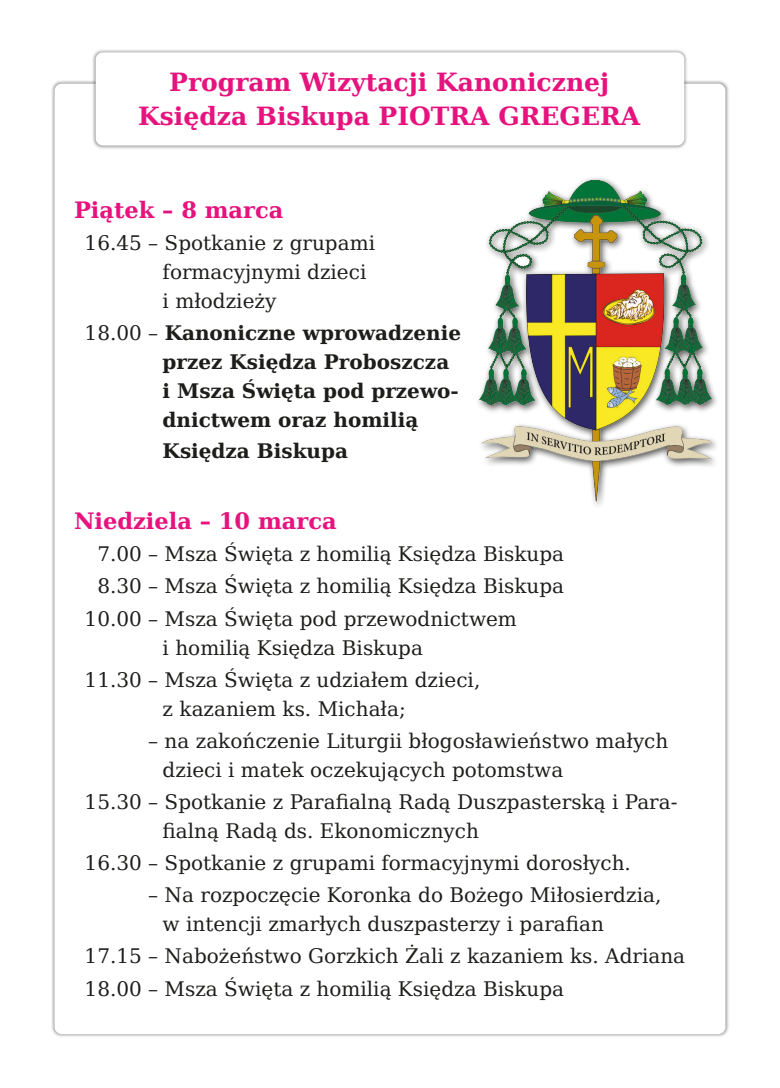
<style>
.page{position:relative;width:780px;height:1088px;background:#fff}
.page>*{position:absolute;margin:0;border:0;box-sizing:border-box;transform-origin:0 0}
.Tytuł-zwykły{font:700 25px "DejaVu Serif";color:#e6137e}
.intencje__dni_zw{font:700 22.5px "DejaVu Serif";color:#e6137e}
.intencje__dni_zw-2{font:20px/28.8px "DejaVu Serif";color:#1d1d1b}
.intencje__dni_zw-3{font:700 20px/28.8px "DejaVu Serif";color:#1d1d1b}
.s1{font-weight:400}
</style>
<div class="page">
<div style="left:92px;top:49px;width:596px;height:100px;background:#1d1d1b;opacity:.4"></div>
<div style="left:96px;top:52px;width:588px;height:93px;background:#fff;border-radius:7px"></div>
<img style="left:479px;top:181px;width:233px;height:320px">
<p class="Tytuł-zwykły" style="left:169px;top:62px;width:441px">Program Wizytacji Kanonicznej</p>
<p class="Tytuł-zwykły" style="left:138px;top:96px;width:503px">Księdza Biskupa PIOTRA GREGERA</p>
<p class="intencje__dni_zw" style="left:74px;top:192px;width:211px">Piątek – 8 marca</p>
<p class="intencje__dni_zw-2" style="left:163px;top:228px;width:214px;text-indent:-78px">16.45 – Spotkanie z grupami formacyjnymi dzieci i młodzieży</p>
<p class="intencje__dni_zw-3" style="left:163px;top:318px;width:300px;text-indent:-78px"><span class="s1">18.00 –</span> Kanoniczne wprowadzenie przez Księdza Proboszcza i Msza Święta pod przewo&shy;dnictwem oraz homilią</p>
<p class="intencje__dni_zw-3" style="left:163px;top:436px;width:187px">Księdza Biskupa</p>
<p class="intencje__dni_zw" style="left:74px;top:503px;width:264px">Niedziela – 10 marca</p>
<p class="intencje__dni_zw-2" style="left:97px;top:539px;width:468px">7.00 – Msza Święta z homilią Księdza Biskupa</p>
<p class="intencje__dni_zw-2" style="left:97px;top:571px;width:468px">8.30 – Msza Święta z homilią Księdza Biskupa</p>
<p class="intencje__dni_zw-2" style="left:163px;top:604px;width:356px;text-indent:-78px">10.00 – Msza Święta pod przewodnictwem i homilią Księdza Biskupa</p>
<p class="intencje__dni_zw-2" style="left:85px;top:665px;width:397px;text-align:center">11.30 – Msza Święta z udziałem dzieci, z kazaniem ks. Michała;</p>
<p class="intencje__dni_zw-2" style="left:163px;top:726px;width:507px;text-indent:-14px">– na zakończenie Liturgii błogosławieństwo małych dzieci i matek oczekujących potomstwa</p>
<p class="intencje__dni_zw-2" style="left:163px;top:787px;width:516px;text-indent:-78px">15.30 – Spotkanie z Parafialną Radą Duszpasterską i Para&shy;fialną Radą ds. Ekonomicznych</p>
<p class="intencje__dni_zw-2" style="left:85px;top:848px;width:548px">16.30 – Spotkanie z grupami formacyjnymi dorosłych.</p>
<p class="intencje__dni_zw-2" style="left:163px;top:880px;width:500px;text-indent:-14px">– Na rozpoczęcie Koronka do Bożego Miłosierdzia, w intencji zmarłych duszpasterzy i parafian</p>
<p class="intencje__dni_zw-2" style="left:85px;top:941px;width:602px">17.15 – Nabożeństwo Gorzkich Żali z kazaniem ks. Adriana</p>
<p class="intencje__dni_zw-2" style="left:85px;top:973px;width:481px">18.00 – Msza Święta z homilią Księdza Biskupa</p>
</div>
